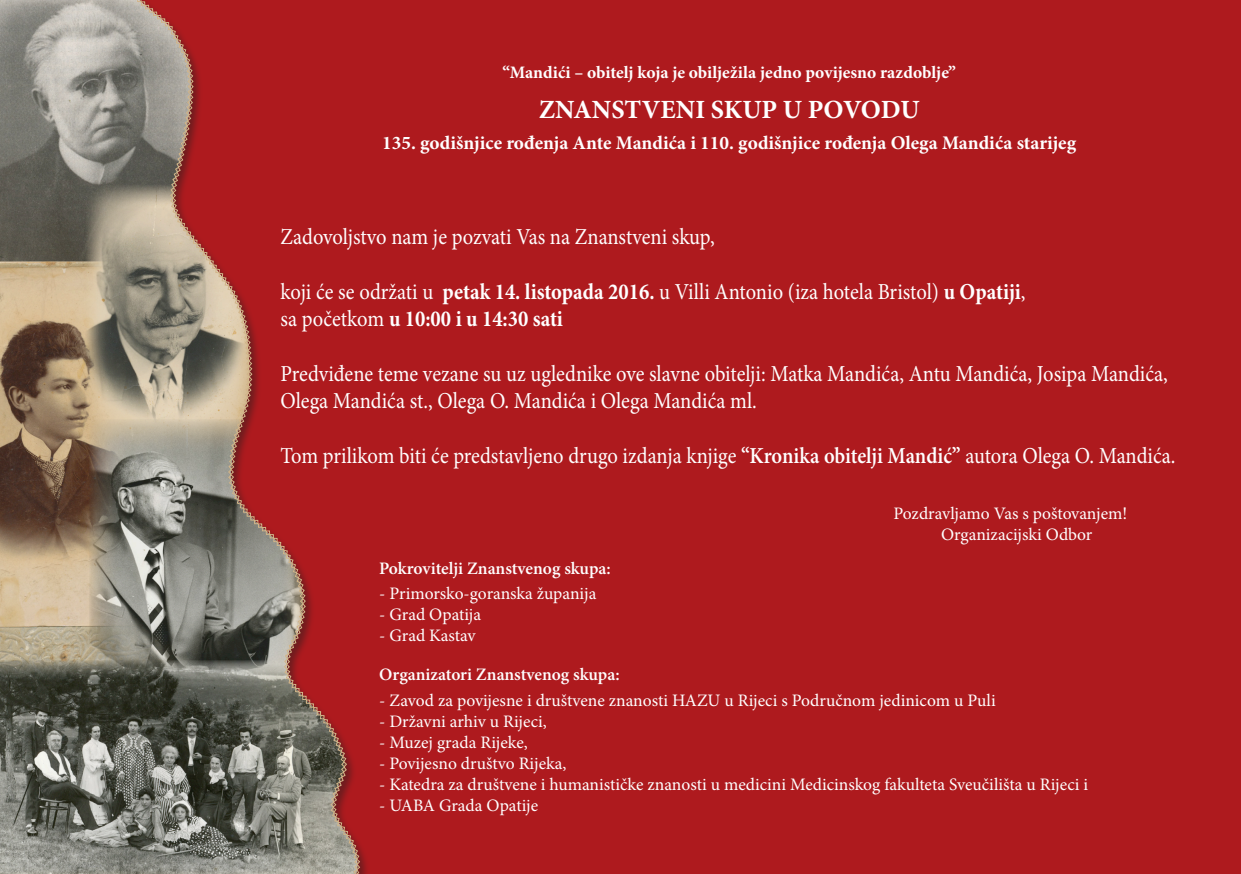
<style>
.page{position:relative;width:1241px;height:874px;background:#fff}
.page>*{position:absolute;margin:0;border:0;box-sizing:border-box;transform-origin:0 0}
.t1{font:700 26.25px "Minion Pro";color:#fff}
.t2{font:22.75px/27.5px "Minion Pro";letter-spacing:-.005em;color:#fff;scale:.9 1}
.t3{font:700 19.25px "Minion Pro";color:#fff}
.t4{font:17.5px "Minion Pro";color:#fff}
.t5{font:600 17.5px "Minion Pro";letter-spacing:-.005em;color:#fff}
.t6{font:700 17.5px "Minion Pro";color:#fff}
.s1{font-weight:700}
.s2{font-weight:600}
</style>
<div class="page">
<div style="left:14px;top:0;width:1226px;height:873px;background:#ae1a1e"></div>
<img style="left:0;top:261px;width:89px;height:399px">
<img style="left:0;top:0;width:137px;height:261px">
<img style="left:86px;top:185px;width:51px;height:260px">
<img style="left:89px;top:419px;width:48px;height:241px">
<img style="left:0;top:660px;width:137px;height:213px">
<svg style="left:137px;top:0;width:223px;height:873px"></svg>
<p class="t6" style="left:502px;top:60px;width:455px">“Mandići – obitelj koja je obilježila jedno povijesno razdoblje”</p>
<p class="t1" style="left:538px;top:91px;width:382px">ZNANSTVENI SKUP U POVODU</p>
<p class="t3" style="left:382px;top:129px;width:695px">135. godišnjice rođenja Ante Mandića i 110. godišnjice rođenja Olega Mandića starijeg</p>
<p class="t2" style="left:280px;top:223px;width:484px">Zadovoljstvo nam je pozvati Vas na Znanstveni skup,</p>
<p class="t2" style="left:280px;top:277px;width:829px">koji će se održati u <span class="s1">petak 14. listopada 2016.</span> u Villi Antonio (iza hotela Bristol) <span class="s1">u Opatiji</span>, sa početkom <span class="s1">u 10:00 i u 14:30 sati</span></p>
<p class="t2" style="left:280px;top:360px;width:987px">Predviđene teme vezane su uz uglednike ove slavne obitelji: Matka Mandića, Antu Mandića, Josipa Mandića,<br>Olega Mandića st., Olega O. Mandića i Olega Mandića ml.</p>
<p class="t2" style="left:280px;top:442px;width:995px">Tom prilikom biti će predstavljeno drugo izdanja knjige <span class="s2">“Kronika obitelji Mandić”</span> autora Olega O. Mandića.</p>
<p class="t5" style="left:379px;top:556px;width:233px">Pokrovitelji Znanstvenog skupa:</p>
<p class="t4" style="left:379px;top:581px;width:218px">- Primorsko-goranska županija</p>
<p class="t4" style="left:379px;top:602px;width:103px">- Grad Opatija</p>
<p class="t4" style="left:379px;top:623px;width:98px">- Grad Kastav</p>
<p class="t5" style="left:379px;top:662px;width:242px">Organizatori Znanstvenog skupa:</p>
<p class="t4" style="left:893px;top:501px;width:235px">Pozdravljamo Vas s poštovanjem!</p>
<p class="t4" style="left:941px;top:522px;width:153px">Organizacijski Odbor</p>
<p class="t4" style="left:379px;top:688px;width:618px">- Zavod za povijesne i društvene znanosti HAZU u Rijeci s Područnom jedinicom u Puli</p>
<p class="t4" style="left:379px;top:709px;width:169px">- Državni arhiv u Rijeci,</p>
<p class="t4" style="left:379px;top:730px;width:150px">- Muzej grada Rijeke,</p>
<p class="t4" style="left:379px;top:751px;width:189px">- Povijesno društvo Rijeka,</p>
<p class="t4" style="left:379px;top:772px;width:710px">- Katedra za društvene i humanističke znanosti u medicini Medicinskog fakulteta Sveučilišta u Rijeci i</p>
<p class="t4" style="left:379px;top:793px;width:160px">- UABA Grada Opatije</p>
</div>
